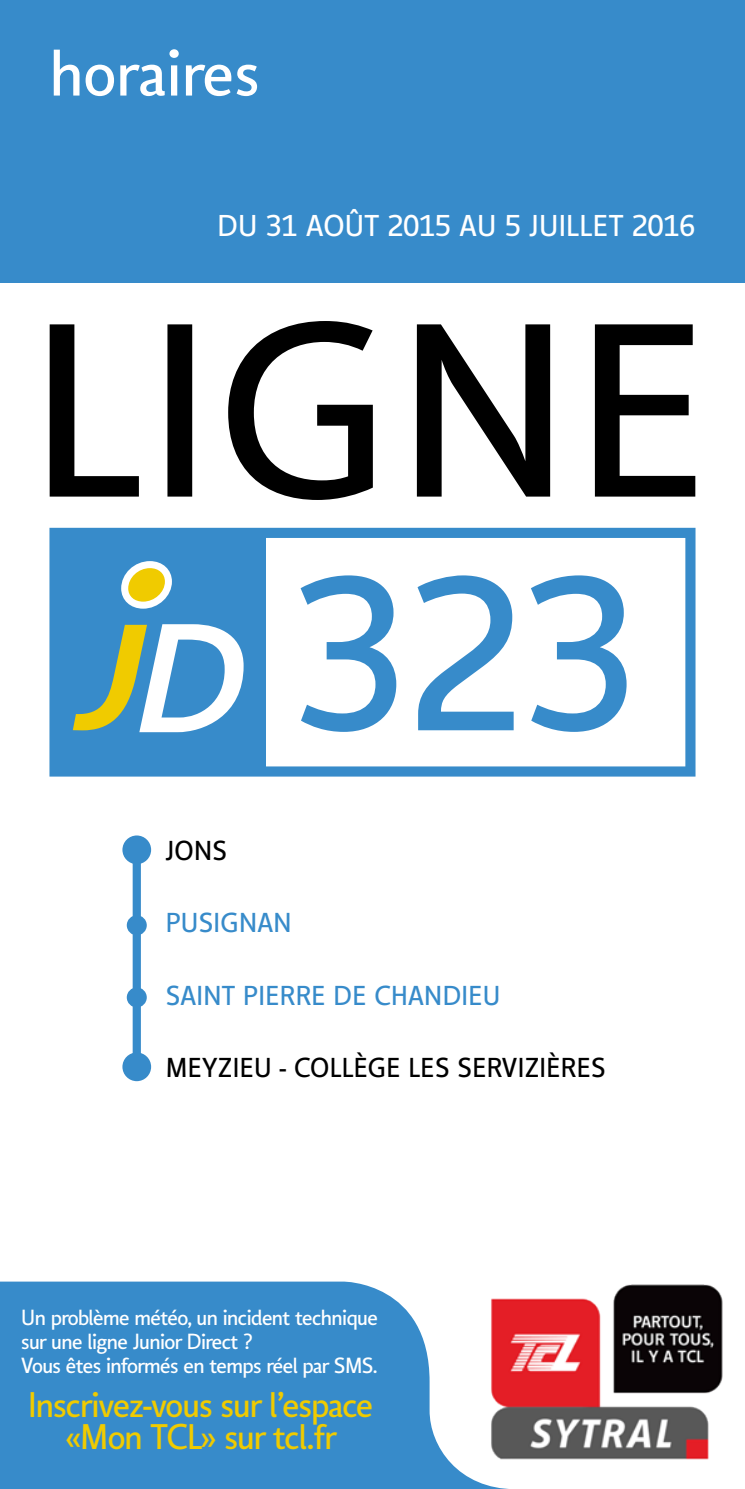
<style>
.page{position:relative;width:745px;height:1489px;background:#fff}
.page>*{position:absolute;margin:0;border:0;box-sizing:border-box;transform-origin:0 0}
.t1{font:200px "TCL";color:#378bca}
.t2{font:60px "TCL";color:#fff}
.t3{font:32.5px/32.5px "TCL";letter-spacing:-.03em;color:#f0cb00;text-align:center}
.t4{font:27.5px "TCL";letter-spacing:.01em;color:#fff}
.t5{font:25px "TCL";letter-spacing:.01em;color:#000}
.t6{font:25px "TCL";letter-spacing:.01em;color:#378bca}
.t7{font:20px/24px "TCL";letter-spacing:-.03em;color:#fff}
</style>
<div class="page">
<div style="left:0;top:0;width:744px;height:282px;background:#378bca"></div>
<svg style="left:50px;top:321px;width:644px;height:179px"></svg>
<svg style="left:49px;top:528px;width:646px;height:248px"></svg>
<div style="left:54px;top:533px;width:212px;height:241px;background:#378bca"></div>
<svg style="left:121px;top:561px;width:51px;height:47px"></svg>
<svg style="left:73px;top:624px;width:170px;height:108px"></svg>
<div style="left:122px;top:835px;width:29px;height:29px;background:#378bca;border-radius:50%"></div>
<div style="left:127px;top:915px;width:20px;height:20px;background:#378bca;border-radius:50%"></div>
<div style="left:127px;top:987px;width:20px;height:20px;background:#378bca;border-radius:50%"></div>
<div style="left:133px;top:849px;width:8px;height:217px;background:#378bca"></div>
<svg style="left:0;top:1281px;width:723px;height:207px;fill:#378bca"></svg>
<div style="left:122px;top:1052px;width:29px;height:29px;background:#378bca;border-radius:50%"></div>
<h2 class="t2" style="left:50px;top:34px;width:211px">horaires</h2>
<h3 class="t4" style="left:217px;top:207px;width:479px">DU 31 AOÛT 2015 AU 5 JUILLET 2016</h3>
<h1 class="t1" style="left:293px;top:525px;width:346px">323</h1>
<p class="t5" style="left:166px;top:833px;width:63px">JONS</p>
<p class="t6" style="left:166px;top:906px;width:127px">PUSIGNAN</p>
<p class="t6" style="left:166px;top:978px;width:336px">SAINT PIERRE DE CHANDIEU</p>
<p class="t5" style="left:166px;top:1051px;width:441px">MEYZIEU - COLLÈGE LES SERVIZIÈRES</p>
<p class="t7" style="left:21px;top:1304px;width:358px">Un problème météo, un incident technique sur une ligne Junior Direct ?<br>Vous êtes informés en temps réel par SMS.</p>
<h3 class="t3" style="left:28px;top:1387px;width:346px">Inscrivez-vous sur l’espace «Mon TCL» sur tcl.fr</h3>
</div>
